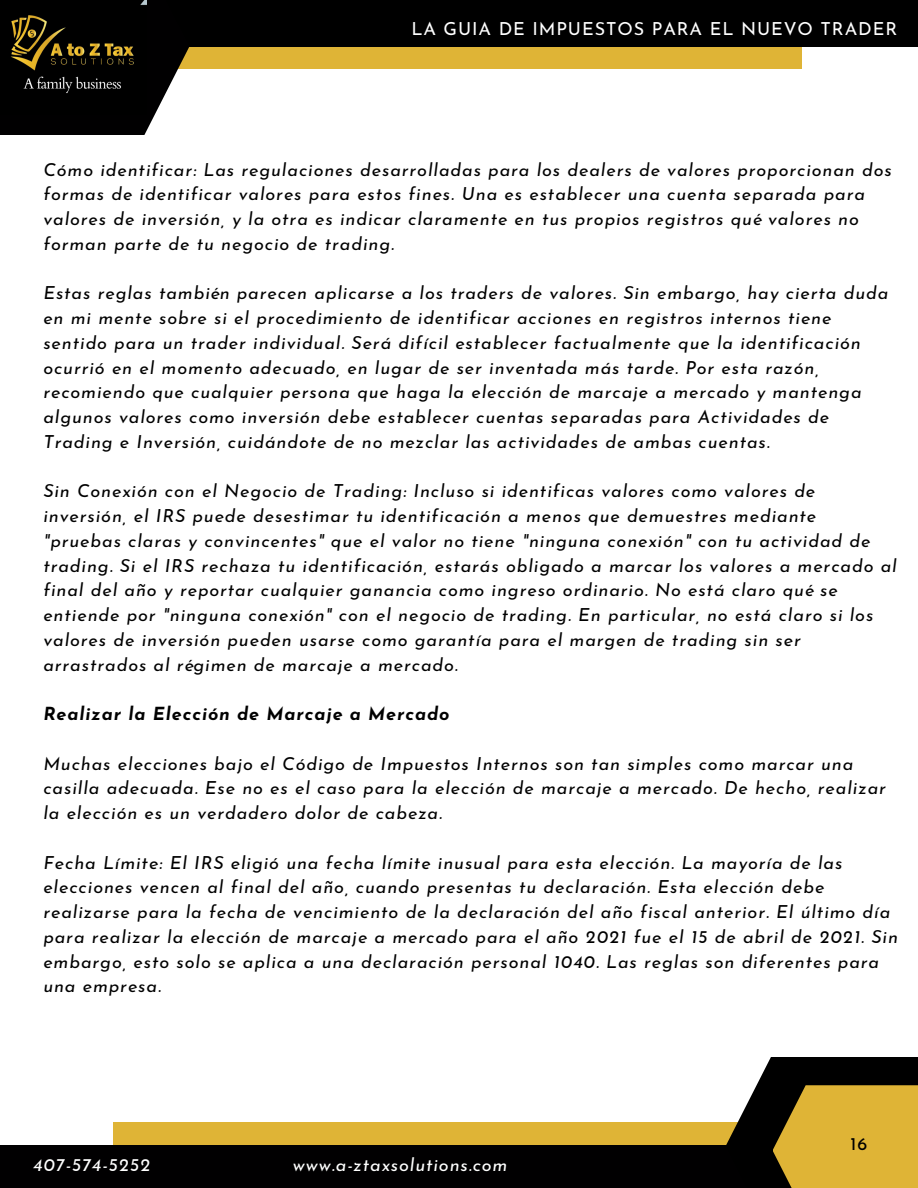
<style>
.page{position:relative;width:918px;height:1188px;background:#fff}
.page>*{position:absolute;margin:0;border:0;box-sizing:border-box;transform-origin:0 0}
.t1{font:italic 18px/24.8px "Josefin Sans";letter-spacing:.05em;color:#000}
.t2{font:italic 18px "Josefin Sans";letter-spacing:.05em;color:#fff}
.t3{font:italic 700 18px "Josefin Sans";letter-spacing:.05em;color:#000}
.t4{font:18px "Josefin Sans";letter-spacing:.05em;color:#fff}
.t5{font:18px "Josefin Sans";color:#000}
</style>
<div class="page">
<div style="left:0;top:0;width:802px;height:69px;background:#dfb436"></div>
<div style="left:114px;top:1123px;width:803px;height:65px;background:#dfb436"></div>
<div style="left:32px;top:0;width:886px;height:46px;background:#000"></div>
<div style="left:0;top:1146px;width:884px;height:42px;background:#010001"></div>
<svg style="left:0;top:0;width:190px;height:135px;fill:#010001"></svg>
<svg style="left:726px;top:1057px;width:192px;height:89px;fill:#000"></svg>
<div style="left:773px;top:1085px;width:145px;height:103px;background:#dfb436"></div>
<img style="left:0;top:0;width:146px;height:114px">
<p class="t4" style="left:411px;top:22px;width:487px">LA GUIA DE IMPUESTOS PARA EL NUEVO TRADER</p>
<p class="t1" style="left:43px;top:159px;width:850px">Cómo identificar: Las regulaciones desarrolladas para los dealers de valores proporcionan dos formas de identificar valores para estos fines. Una es establecer una cuenta separada para valores de inversión, y la otra es indicar claramente en tus propios registros qué valores no forman parte de tu negocio de trading.</p>
<p class="t1" style="left:43px;top:282px;width:846px">Estas reglas también parecen aplicarse a los traders de valores. Sin embargo, hay cierta duda en mi mente sobre si el procedimiento de identificar acciones en registros internos tiene sentido para un trader individual. Será difícil establecer factualmente que la identificación ocurrió en el momento adecuado, en lugar de ser inventada más tarde. Por esta razón, recomiendo que cualquier persona que haga la elección de marcaje a mercado y mantenga algunos valores como inversión debe establecer cuentas separadas para Actividades de Trading e Inversión, cuidándote de no mezclar las actividades de ambas cuentas.</p>
<p class="t1" style="left:43px;top:480px;width:855px">Sin Conexión con el Negocio de Trading: Incluso si identificas valores como valores de inversión, el IRS puede desestimar tu identificación a menos que demuestres mediante "pruebas claras y convincentes" que el valor no tiene "ninguna conexión" con tu actividad de trading. Si el IRS rechaza tu identificación, estarás obligado a marcar los valores a mercado al final del año y reportar cualquier ganancia como ingreso ordinario. No está claro qué se entiende por "ninguna conexión" con el negocio de trading. En particular, no está claro si los valores de inversión pueden usarse como garantía para el margen de trading sin ser arrastrados al régimen de marcaje a mercado.</p>
<p class="t3" style="left:43px;top:707px;width:408px">Realizar la Elección de Marcaje a Mercado</p>
<p class="t1" style="left:43px;top:753px;width:844px">Muchas elecciones bajo el Código de Impuestos Internos son tan simples como marcar una casilla adecuada. Ese no es el caso para la elección de marcaje a mercado. De hecho, realizar la elección es un verdadero dolor de cabeza.</p>
<p class="t1" style="left:43px;top:852px;width:856px">Fecha Límite: El IRS eligió una fecha límite inusual para esta elección. La mayoría de las elecciones vencen al final del año, cuando presentas tu declaración. Esta elección debe realizarse para la fecha de vencimiento de la declaración del año fiscal anterior. El último día para realizar la elección de marcaje a mercado para el año 2021 fue el 15 de abril de 2021. Sin embargo, esto solo se aplica a una declaración personal 1040. Las reglas son diferentes para una empresa.</p>
<p class="t2" style="left:33px;top:1158px;width:119px">407-574-5252</p>
<p class="t2" style="left:293px;top:1158px;width:216px">www.a-ztaxsolutions.com</p>
<p class="t5" style="left:851px;top:1137px;width:18px">16</p>
</div>
